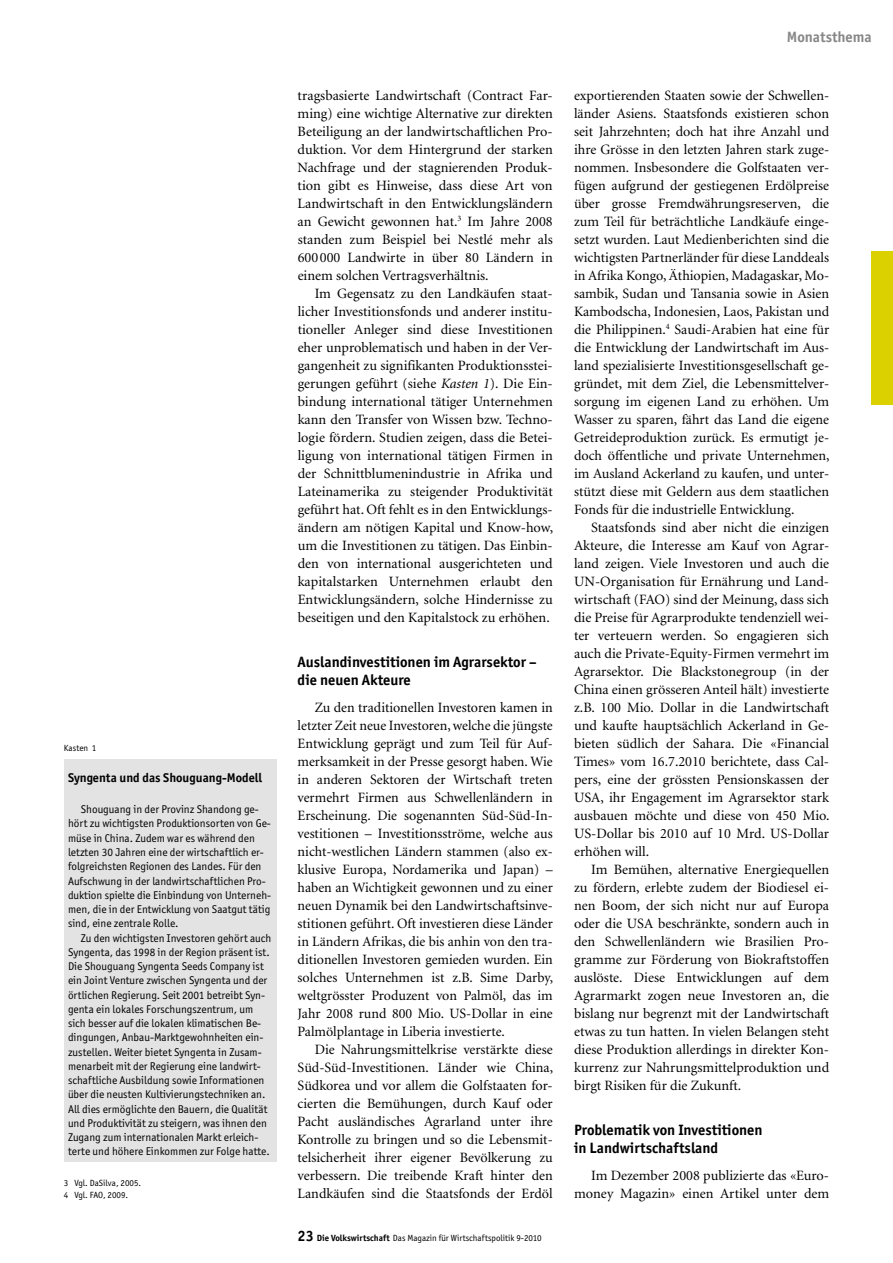
<style>
.page{position:relative;width:893px;height:1263px;background:#fff}
.page>*{position:absolute;margin:0;border:0;box-sizing:border-box;transform-origin:0 0}
.t1{font:700 15px/18px "Officina San ITC";color:#000}
.t2{font:700 15px "Officina San ITC";color:#868786}
.t3{font:14.25px/18px "Minion";color:#000;text-align:justify}
.t4{font:700 12.75px "Officina San ITC";color:#000}
.t5{font:11.25px/14.2px "Officina San ITC";color:#000}
.t6{font:9px/12px "Officina San ITC";color:#000}
.s1{font-style:italic}
.s2{font-weight:700;font-size:15px}
.s3{font-weight:700}
</style>
<div class="page">
<div style="left:872px;top:252px;width:21px;height:153px;background:#dcd100"></div>
<div style="left:64px;top:759px;width:212px;height:402px;background:#e3e3e3"></div>
<p class="t6" style="left:64px;top:742px;width:34px">Kasten 1</p>
<p class="t4" style="left:68px;top:770px;width:195px">Syngenta und das Shouguang-Modell</p>
<p class="t5" style="left:68px;top:802px;width:205px;text-indent:13px">Shouguang in der Provinz Shandong ge&shy;hört zu wichtigsten Produktionsorten von Ge&shy;müse in China. Zudem war es während den letzten 30 Jahren eine der wirtschaftlich er&shy;folgreichsten Regionen des Landes. Für den Aufschwung in der landwirtschaftlichen Pro&shy;duktion spielte die Einbindung von Unterneh&shy;men, die in der Entwicklung von Saatgut tätig sind, eine zentrale Rolle.</p>
<p class="t5" style="left:68px;top:930px;width:205px;text-indent:13px">Zu den wichtigsten Investoren gehört auch Syngenta, das 1998 in der Region präsent ist.<br>Die Shouguang Syngenta Seeds Company ist ein Joint Venture zwischen Syngenta und der örtlichen Regierung. Seit 2001 betreibt Syn&shy;genta ein lokales Forschungszentrum, um sich besser auf die lokalen klimatischen Be&shy;dingungen, Anbau-Marktgewohnheiten ein&shy;zustellen. Weiter bietet Syngenta in Zusam&shy;menarbeit mit der Regierung eine landwirt&shy;schaftliche Ausbildung sowie Informationen über die neusten Kultivierungstechniken an.<br>All dies ermöglichte den Bauern, die Qualität und Produktivität zu steigern, was ihnen den Zugang zum internationalen Markt erleich&shy;terte und höhere Einkommen zur Folge hatte.</p>
<p class="t6" style="left:64px;top:1176px;width:79px">3 Vgl. DaSilva, 2005.<br>4 Vgl. FAO, 2009.</p>
<p class="t3" style="left:298px;top:86px;width:257px">tragsbasierte Landwirtschaft (Contract Far&shy;ming) eine wichtige Alternative zur direkten Beteiligung an der landwirtschaftlichen Pro&shy;duktion. Vor dem Hintergrund der starken Nachfrage und der stagnierenden Produk&shy;tion gibt es Hinweise, dass diese Art von Landwirtschaft in den Entwicklungsländern an Gewicht gewonnen hat.<sup>3</sup> Im Jahre 2008 standen zum Beispiel bei Nestlé mehr als 600 000 Landwirte in über 80 Ländern in einem solchen Vertragsverhältnis.</p>
<p class="t3" style="left:298px;top:284px;width:257px;text-indent:17px">Im Gegensatz zu den Landkäufen staat&shy;licher Investitionsfonds und anderer institu&shy;tioneller Anleger sind diese Investitionen eher unproblematisch und haben in der Ver&shy;gangenheit zu signifikanten Produktionsstei&shy;gerungen geführt (siehe <span class="s1">Kasten 1</span>). Die Ein&shy;bindung international tätiger Unternehmen kann den Transfer von Wissen bzw. Techno&shy;logie fördern. Studien zeigen, dass die Betei&shy;ligung von international tätigen Firmen in der Schnittblumenindustrie in Afrika und Lateinamerika zu steigender Produktivität geführt hat. Oft fehlt es in den Entwicklungs&shy;ändern am nötigen Kapital und Know-how, um die Investitionen zu tätigen. Das Einbin&shy;den von international ausgerichteten und kapitalstarken Unternehmen erlaubt den Entwicklungsändern, solche Hindernisse zu beseitigen und den Kapitalstock zu erhöhen.</p>
<p class="t1" style="left:298px;top:652px;width:240px">Auslandinvestitionen im Agrarsektor – die neuen Akteure</p>
<p class="t3" style="left:298px;top:698px;width:257px;text-indent:17px">Zu den traditionellen Investoren kamen in letzter Zeit neue Investoren, welche die jüngste Entwicklung geprägt und zum Teil für Auf&shy;merksamkeit in der Presse gesorgt haben. Wie in anderen Sektoren der Wirtschaft treten vermehrt Firmen aus Schwellenländern in Erscheinung. Die sogenannten Süd-Süd-In&shy;vestitionen – Investitionsströme, welche aus nicht-westlichen Ländern stammen (also ex&shy;klusive Europa, Nordamerika und Japan) – haben an Wichtigkeit gewonnen und zu einer neuen Dynamik bei den Landwirtschaftsinve&shy;stitionen geführt. Oft investieren diese Länder in Ländern Afrikas, die bis anhin von den tra&shy;ditionellen Investoren gemieden wurden. Ein solches Unternehmen ist z.B. Sime Darby, weltgrösster Produzent von Palmöl, das im Jahr 2008 rund 800 Mio. US-Dollar in eine Palmölplantage in Liberia investierte.</p>
<p class="t3" style="left:298px;top:1040px;width:257px;text-indent:17px">Die Nahrungsmittelkrise verstärkte diese Süd-Süd-Investitionen. Länder wie China, Südkorea und vor allem die Golfstaaten for&shy;cierten die Bemühungen, durch Kauf oder Pacht ausländisches Agrarland unter ihre Kontrolle zu bringen und so die Lebensmit&shy;telsicherheit ihrer eigener Bevölkerung zu verbessern. Die treibende Kraft hinter den Landkäufen sind die Staatsfonds der Erdöl</p>
<p class="t6" style="left:298px;top:1232px;width:245px"><span class="s2">23</span> <span class="s3">Die Volkswirtschaft</span> Das Magazin für Wirtschaftspolitik 9-2010</p>
<p class="t2" style="left:787px;top:27px;width:86px">Monatsthema</p>
<p class="t3" style="left:574px;top:86px;width:257px">exportierenden Staaten sowie der Schwellen&shy;länder Asiens. Staatsfonds existieren schon seit Jahrzehnten; doch hat ihre Anzahl und ihre Grösse in den letzten Jahren stark zuge&shy;nommen. Insbesondere die Golfstaaten ver&shy;fügen aufgrund der gestiegenen Erdölpreise über grosse Fremdwährungsreserven, die zum Teil für beträchtliche Landkäufe einge&shy;setzt wurden. Laut Medienberichten sind die wichtigsten Partnerländer für diese Landdeals in Afrika Kongo, Äthiopien, Madagaskar, Mo&shy;sambik, Sudan und Tansania sowie in Asien Kambodscha, Indonesien, Laos, Pakistan und die Philippinen.<sup>4</sup> Saudi-Arabien hat eine für die Entwicklung der Landwirtschaft im Aus&shy;land spezialisierte Investitionsgesellschaft ge&shy;gründet, mit dem Ziel, die Lebensmittelver&shy;sorgung im eigenen Land zu erhöhen. Um Wasser zu sparen, fährt das Land die eigene Getreideproduktion zurück. Es ermutigt je&shy;doch öffentliche und private Unternehmen, im Ausland Ackerland zu kaufen, und unter&shy;stützt diese mit Geldern aus dem staatlichen Fonds für die industrielle Entwicklung.</p>
<p class="t3" style="left:574px;top:518px;width:257px;text-indent:17px">Staatsfonds sind aber nicht die einzigen Akteure, die Interesse am Kauf von Agrar&shy;land zeigen. Viele Investoren und auch die UN-Organisation für Ernährung und Land&shy;wirtschaft (FAO) sind der Meinung, dass sich die Preise für Agrarprodukte tendenziell wei&shy;ter verteuern werden. So engagieren sich auch die Private-Equity-Firmen vermehrt im Agrarsektor. Die Blackstonegroup (in der China einen grösseren Anteil hält) investierte z.B. 100 Mio. Dollar in die Landwirtschaft und kaufte hauptsächlich Ackerland in Ge&shy;bieten südlich der Sahara. Die «Financial Times» vom 16.7.2010 berichtete, dass Cal&shy;pers, eine der grössten Pensionskassen der USA, ihr Engagement im Agrarsektor stark ausbauen möchte und diese von 450 Mio.<br>US-Dollar bis 2010 auf 10 Mrd. US-Dollar erhöhen will.</p>
<p class="t3" style="left:574px;top:860px;width:257px;text-indent:17px">Im Bemühen, alternative Energiequellen zu fördern, erlebte zudem der Biodiesel ei&shy;nen Boom, der sich nicht nur auf Europa oder die USA beschränkte, sondern auch in den Schwellenländern wie Brasilien Pro&shy;gramme zur Förderung von Biokraftstoffen auslöste. Diese Entwicklungen auf dem Agrarmarkt zogen neue Investoren an, die bislang nur begrenzt mit der Landwirtschaft etwas zu tun hatten. In vielen Belangen steht diese Produktion allerdings in direkter Kon&shy;kurrenz zur Nahrungsmittelproduktion und birgt Risiken für die Zukunft.</p>
<p class="t1" style="left:574px;top:1120px;width:190px">Problematik von Investitionen in Landwirtschaftsland</p>
<p class="t3" style="left:574px;top:1166px;width:257px;text-align:right">Im Dezember 2008 publizierte das «Euro&shy;money Magazin» einen Artikel unter dem</p>
</div>
